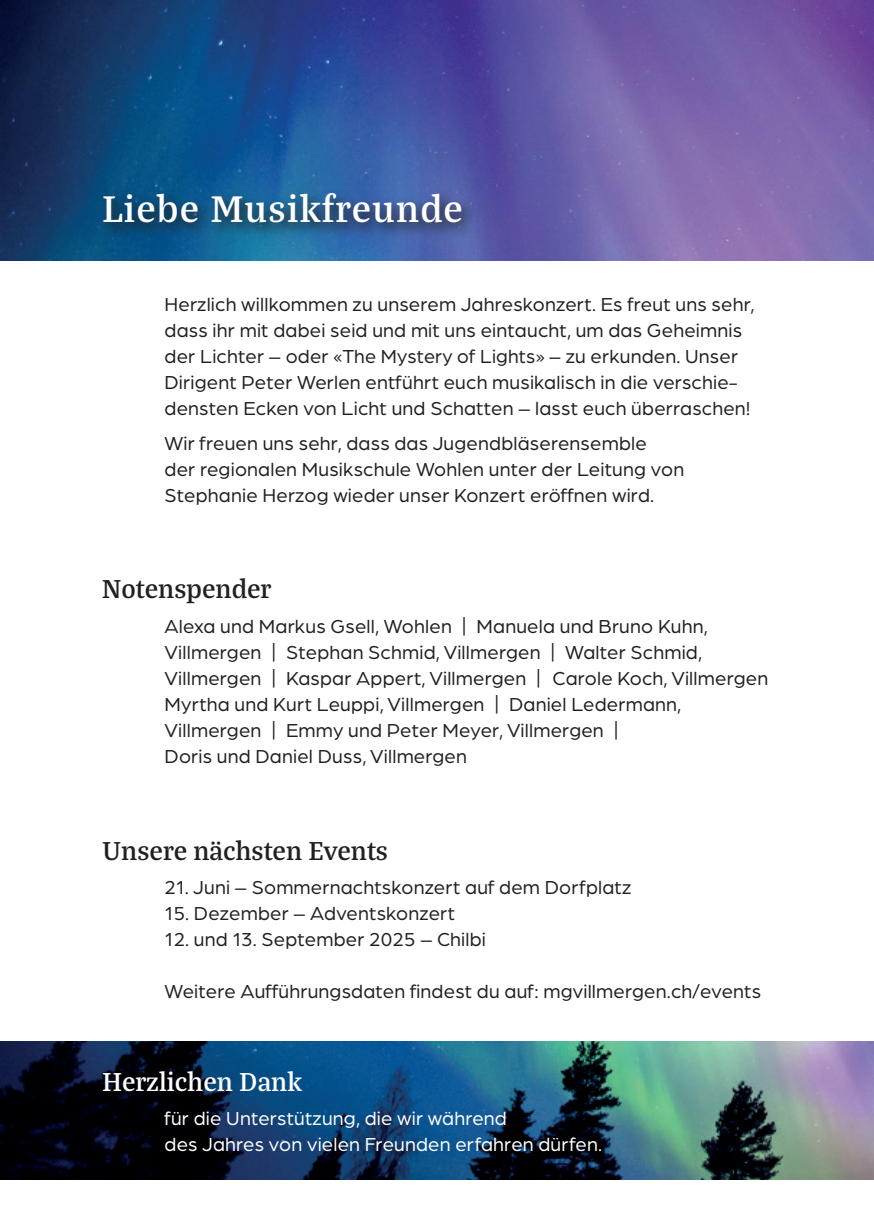
<style>
.page{position:relative;width:874px;height:1225px;background:#fff}
.page>*{position:absolute;margin:0;border:0;box-sizing:border-box;transform-origin:0 0}
.t1{font:600 40px "Bagatela";letter-spacing:.03em;color:#fff}
.t2{font:600 28px "Bagatela";color:#231f20}
.t3{font:600 28px "Bagatela";color:#fff}
.t4{font:20px/26px "Arboria";letter-spacing:.01em;color:#231f20}
.t5{font:20px/26px "Arboria";letter-spacing:.01em;color:#fff}
.s1{font-family:"Gotham"}
</style>
<div class="page">
<img style="left:0;top:0;width:873px;height:261px">
<img style="left:0;top:1041px;width:873px;height:138px">
<svg style="left:99px;top:189px;width:378px;height:51px;background:#25578a"></svg>
<h1 class="t1" style="left:102px;top:183px;width:362px">Liebe Musikfreunde</h1>
<p class="t4" style="left:164px;top:291px;width:591px">Herzlich willkommen zu unserem Jahreskonzert. Es freut uns sehr, dass ihr mit dabei seid und mit uns eintaucht, um das Geheimnis der Lichter – oder «The Mystery of Lights» – zu erkunden. Unser Dirigent Peter Werlen entführt euch musikalisch in die verschie&shy;densten Ecken von Licht und Schatten – lasst euch überraschen!</p>
<p class="t4" style="left:164px;top:429px;width:521px">Wir freuen uns sehr, dass das Jugendbläserensemble<br>der regionalen Musikschule Wohlen unter der Leitung von<br>Stephanie Herzog wieder unser Konzert eröffnen wird.</p>
<h2 class="t2" style="left:102px;top:571px;width:171px">Notenspender</h2>
<p class="t4" style="left:164px;top:612px;width:604px">Alexa und Markus Gsell, Wohlen <span class="s1">|</span> Manuela und Bruno Kuhn, Villmergen <span class="s1">|</span> Stephan Schmid, Villmergen <span class="s1">|</span> Walter Schmid, Villmergen <span class="s1">|</span> Kaspar Appert, Villmergen <span class="s1">|</span> Carole Koch, Villmergen Myrtha und Kurt Leuppi, Villmergen <span class="s1">|</span> Daniel Ledermann, Villmergen <span class="s1">|</span> Emmy und Peter Meyer, Villmergen <span class="s1">|<br></span>Doris und Daniel Duss, Villmergen</p>
<h2 class="t2" style="left:102px;top:832px;width:287px">Unsere nächsten Events</h2>
<p class="t4" style="left:164px;top:873px;width:468px">21. Juni – Sommernachtskonzert auf dem Dorfplatz</p>
<p class="t4" style="left:164px;top:899px;width:292px">15. Dezember – Adventskonzert</p>
<p class="t4" style="left:164px;top:925px;width:323px">12. und 13. September 2025 – Chilbi</p>
<p class="t4" style="left:164px;top:977px;width:597px">Weitere Aufführungsdaten findest du auf: mgvillmergen.ch/events</p>
<h2 class="t3" style="left:102px;top:1063px;width:201px">Herzlichen Dank</h2>
<p class="t5" style="left:164px;top:1104px;width:439px">für die Unterstützung, die wir während<br>des Jahres von vielen Freunden erfahren dürfen.</p>
</div>
